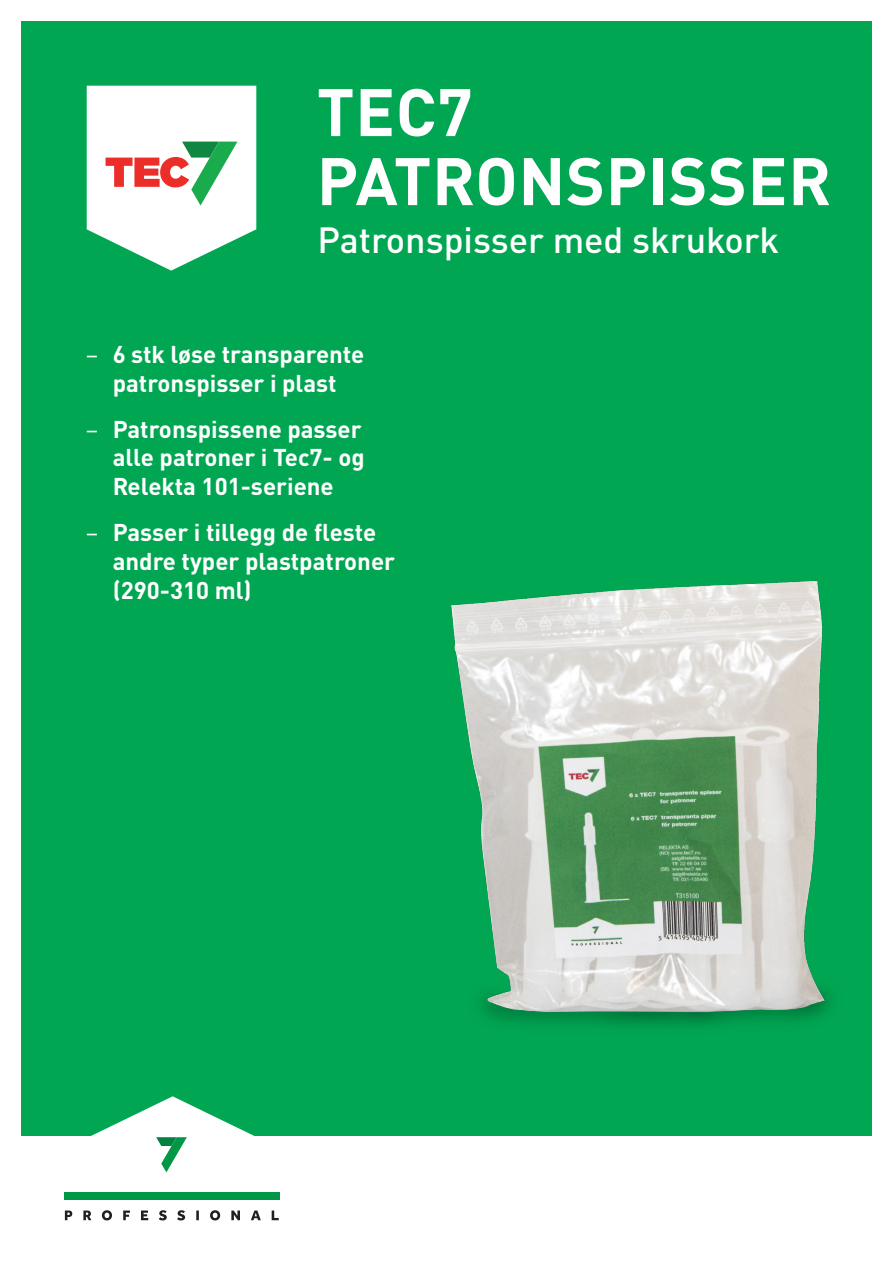
<style>
.page{position:relative;width:893px;height:1263px;background:#fff}
.page>*{position:absolute;margin:0;border:0;box-sizing:border-box;transform-origin:0 0}
.t1{font:700 66px/69px "DIN Pro";letter-spacing:.01em;color:#fff}
.t2{font:500 36px "DIN Pro";color:#fff}
.t3{font:700 24px/28.8px "DIN Pro";color:#fff}
.s1{font-weight:400}
</style>
<div class="page">
<div style="left:21px;top:21px;width:851px;height:1114px;background:#00a652"></div>
<svg style="left:87px;top:86px;width:169px;height:185px;background:#d6e5d8"></svg>
<div style="left:64px;top:1193px;width:215px;height:7px;background:#009847"></div>
<svg style="left:88px;top:1096px;width:169px;height:77px"></svg>
<svg style="left:65px;top:1210px;width:214px;height:10px"></svg>
<img style="left:451px;top:580px;width:380px;height:446px">
<h1 class="t1" style="left:317px;top:70px;width:516px">TEC7<br>PATRONSPISSER</h1>
<h2 class="t2" style="left:317px;top:211px;width:463px">Patronspisser med skrukork</h2>
<p class="t3" style="left:86px;top:337px;width:280px;text-align:center"><span class="s1">–</span> 6 stk løse transparente patronspisser i plast</p>
<p class="t3" style="left:113px;top:412px;width:254px;text-indent:-27px"><span class="s1">–</span> Patronspissene passer alle patroner i Tec7- og<br>Relekta 101-seriene</p>
<p class="t3" style="left:113px;top:515px;width:284px;text-indent:-27px"><span class="s1">–</span> Passer i tillegg de fleste andre typer plastpatroner (290-310 ml)</p>
</div>
